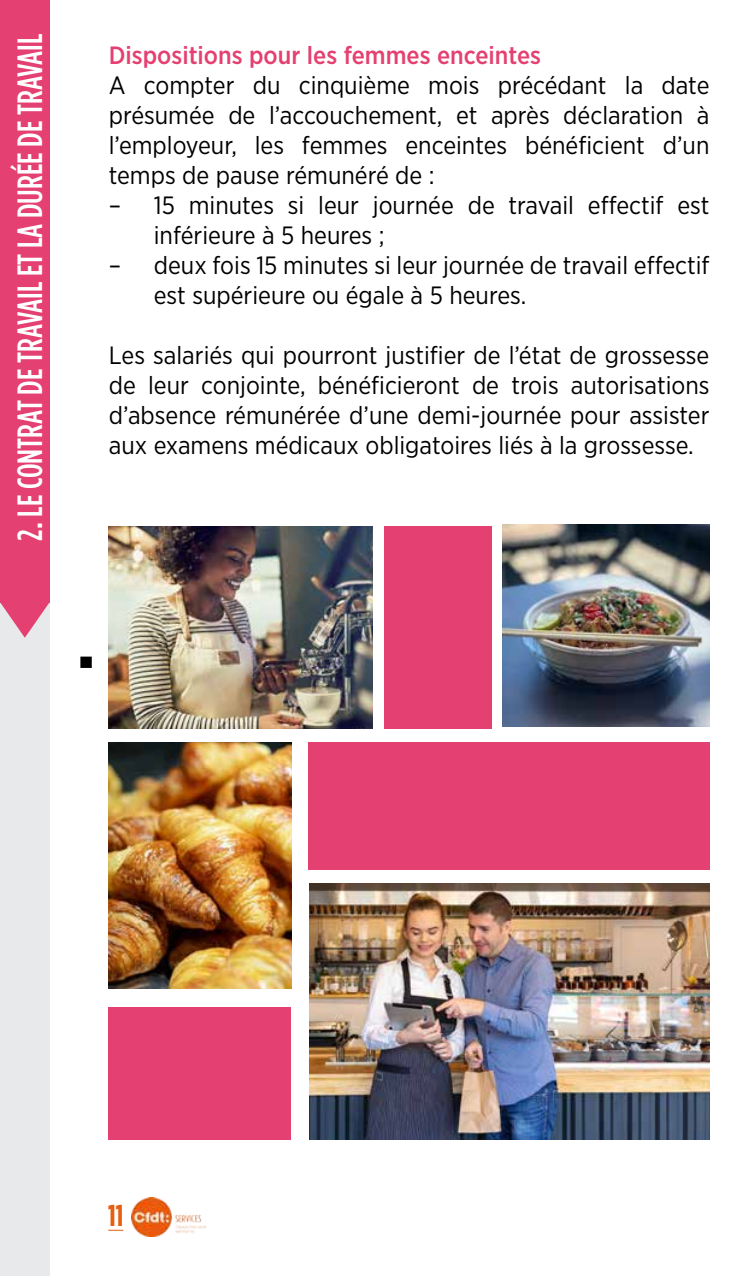
<style>
.page{position:relative;width:745px;height:1276px;background:#fff}
.page>*{position:absolute;margin:0;border:0;box-sizing:border-box;transform-origin:0 0}
.t1{font:500 35px "Gotham Condensed";color:#fff}
.t2{font:700 30px "Gotham Condensed";color:#e95d0f}
.t3{font:25px/30px "Gotham Narrow";color:#000;text-align:justify}
.t4{font:500 25px "Gotham Narrow";color:#e44071}
</style>
<div class="page">
<svg style="left:108px;top:1229px;width:15px;height:1px"></svg>
<img style="left:132px;top:1197px;width:73px;height:39px">
<div style="left:0;top:598px;width:50px;height:678px;background:#e8e9ea"></div>
<div style="left:0;top:0;width:50px;height:602px;background:#e44071"></div>
<svg style="left:0;top:602px;width:50px;height:36px"></svg>
<div style="left:109px;top:1006px;width:182px;height:133px;background:#e44071"></div>
<img style="left:109px;top:742px;width:182px;height:247px">
<img style="left:502px;top:524px;width:207px;height:202px">
<div style="left:308px;top:742px;width:401px;height:128px;background:#e44071"></div>
<div style="left:383px;top:527px;width:108px;height:202px;background:#e44071"></div>
<img style="left:309px;top:883px;width:400px;height:256px">
<div style="left:82px;top:658px;width:8px;height:8px;background:#000"></div>
<div style="left:80px;top:656px;width:12px;height:12px;border:2px solid #000"></div>
<img style="left:109px;top:527px;width:263px;height:202px">
<h1 class="t1" style="left:11px;top:541px;width:509px;rotate:-90deg">2. LE CONTRAT DE TRAVAIL ET LA DURÉE DE TRAVAIL</h1>
<p class="t4" style="left:109px;top:40px;width:433px">Dispositions pour les femmes enceintes</p>
<p class="t3" style="left:109px;top:70px;width:601px">A compter du cinquième mois précédant la date présumée de l’accouchement, et après déclaration à l’employeur, les femmes enceintes bénéficient d’un temps de pause rémunéré de :</p>
<p class="t3" style="left:154px;top:190px;width:556px;text-indent:-45px">– 15 minutes si leur journée de travail effectif est inférieure à 5 heures ;</p>
<p class="t3" style="left:154px;top:250px;width:557px;text-indent:-45px">– deux fois 15 minutes si leur journée de travail effectif est supérieure ou égale à 5 heures.</p>
<p class="t3" style="left:109px;top:340px;width:602px">Les salariés qui pourront justifier de l’état de grossesse de leur conjointe, bénéficieront de trois autorisations d’absence rémunérée d’une demi-journée pour assister aux examens médicaux obligatoires liés à la grossesse.</p>
<p class="t2" style="left:108px;top:1198px;width:17px">11</p>
</div>
